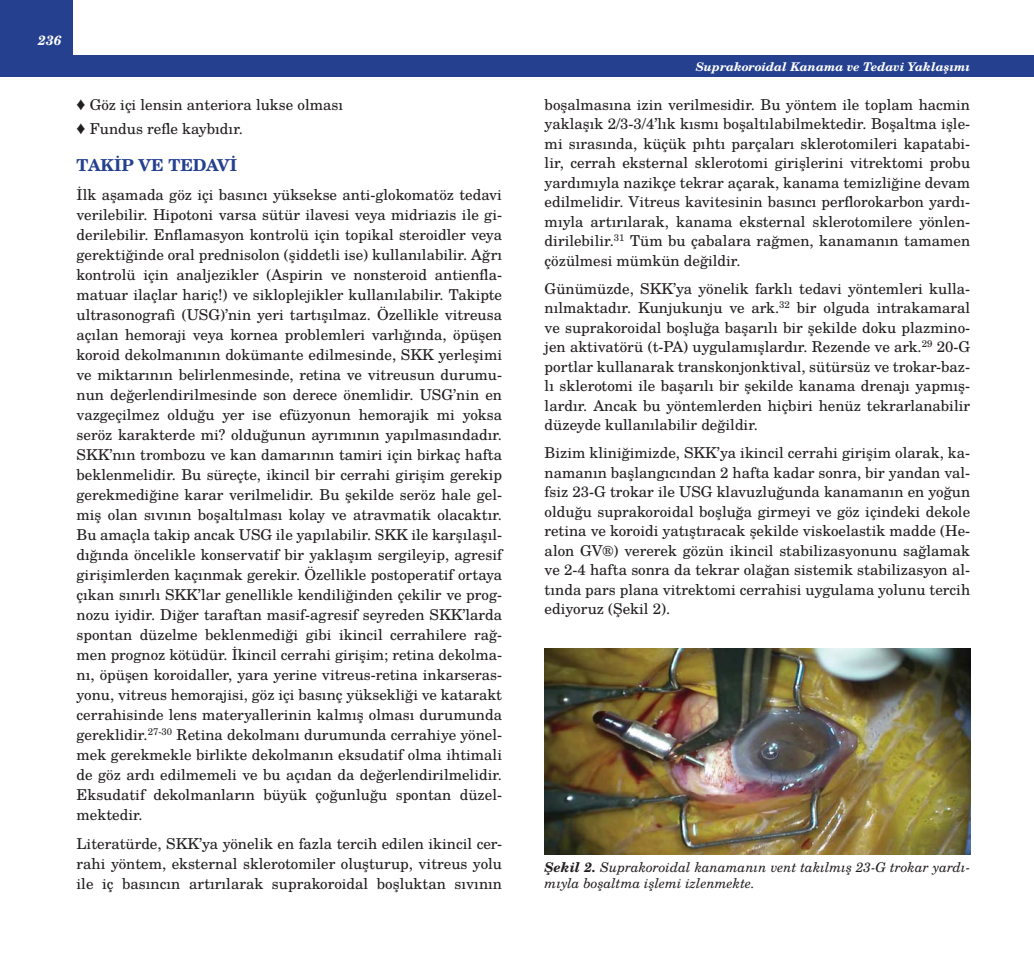
<style>
.page{position:relative;width:1034px;height:961px;background:#fff}
.page>*{position:absolute;margin:0;border:0;box-sizing:border-box;transform-origin:0 0}
.t1{font:700 16.5px "Te X Gyre Schola";color:#25408e}
.t2{font:15px/20px "Te X Gyre Schola";color:#231f20;text-align:justify}
.t3{font:italic 13.5px/16.2px "Te X Gyre Schola";color:#231f20}
.t4{font:italic 700 13.5px "Te X Gyre Schola";color:#fff}
.t5{font:italic 700 12px "Te X Gyre Schola";color:#fff}
.s1{font-weight:700}
</style>
<div class="page">
<div style="left:0;top:0;width:72px;height:77px;background:#25408e"></div>
<div style="left:0;top:55px;width:1033px;height:22px;background:#25408e"></div>
<img style="left:544px;top:648px;width:425px;height:207px">
<p class="t4" style="left:38px;top:34px;width:25px">236</p>
<p class="t2" style="left:77px;top:93px;width:268px;line-height:24.3px">♦ Göz içi lensin anteriora lukse olması ♦ Fundus refle kaybıdır.</p>
<p class="t1" style="left:77px;top:157px;width:162px">TAKİP VE TEDAVİ</p>
<p class="t2" style="left:77px;top:185px;width:427px">İlk aşamada göz içi basıncı yüksekse anti-glokomatöz tedavi verilebilir. Hipotoni varsa sütür ilavesi veya midriazis ile gi&shy;derilebilir. Enflamasyon kontrolü için topikal steroidler veya gerektiğinde oral prednisolon (şiddetli ise) kullanılabilir. Ağrı kontrolü için analjezikler (Aspirin ve nonsteroid antienfla&shy;matuar ilaçlar hariç!) ve sikloplejikler kullanılabilir. Takipte ultrasonografi (USG)’nin yeri tartışılmaz. Özellikle vitreusa açılan hemoraji veya kornea problemleri varlığında, öpüşen koroid dekolmanının dokümante edilmesinde, SKK yerleşimi ve miktarının belirlenmesinde, retina ve vitreusun durumu&shy;nun değerlendirilmesinde son derece önemlidir. USG’nin en vazgeçilmez olduğu yer ise efüzyonun hemorajik mi yoksa seröz karakterde mi? olduğunun ayrımının yapılmasındadır.<br>SKK’nın trombozu ve kan damarının tamiri için birkaç hafta beklenmelidir. Bu süreçte, ikincil bir cerrahi girişim gerekip gerekmediğine karar verilmelidir. Bu şekilde seröz hale gel&shy;miş olan sıvının boşaltılması kolay ve atravmatik olacaktır.<br>Bu amaçla takip ancak USG ile yapılabilir. SKK ile karşılaşıl&shy;dığında öncelikle konservatif bir yaklaşım sergileyip, agresif girişimlerden kaçınmak gerekir. Özellikle postoperatif ortaya çıkan sınırlı SKK’lar genellikle kendiliğinden çekilir ve prog&shy;nozu iyidir. Diğer taraftan masif-agresif seyreden SKK’larda spontan düzelme beklenmediği gibi ikincil cerrahilere rağ&shy;men prognoz kötüdür. İkincil cerrahi girişim; retina dekolma&shy;nı, öpüşen koroidaller, yara yerine vitreus-retina inkarseras&shy;yonu, vitreus hemorajisi, göz içi basınç yüksekliği ve katarakt cerrahisinde lens materyallerinin kalmış olması durumunda gereklidir.<sup>27-30</sup> Retina dekolmanı durumunda cerrahiye yönel&shy;mek gerekmekle birlikte dekolmanın eksudatif olma ihtimali de göz ardı edilmemeli ve bu açıdan da değerlendirilmelidir.<br>Eksudatif dekolmanların büyük çoğunluğu spontan düzel&shy;mektedir.</p>
<p class="t2" style="left:77px;top:834px;width:427px">Literatürde, SKK’ya yönelik en fazla tercih edilen ikincil cer&shy;rahi yöntem, eksternal sklerotomiler oluşturup, vitreus yolu ile iç basıncın artırılarak suprakoroidal boşluktan sıvının</p>
<p class="t5" style="left:695px;top:61px;width:276px">Suprakoroidal Kanama ve Tedavi Yaklaşımı</p>
<p class="t2" style="left:544px;top:96px;width:427px;line-height:19.5px">boşalmasına izin verilmesidir. Bu yöntem ile toplam hacmin yaklaşık 2/3-3/4’lık kısmı boşaltılabilmektedir. Boşaltma işle&shy;mi sırasında, küçük pıhtı parçaları sklerotomileri kapatabi&shy;lir, cerrah eksternal sklerotomi girişlerini vitrektomi probu yardımıyla nazikçe tekrar açarak, kanama temizliğine devam edilmelidir. Vitreus kavitesinin basıncı perflorokarbon yardı&shy;mıyla artırılarak, kanama eksternal sklerotomilere yönlen&shy;dirilebilir.<sup>31</sup> Tüm bu çabalara rağmen, kanamanın tamamen çözülmesi mümkün değildir.</p>
<p class="t2" style="left:544px;top:280px;width:427px;line-height:19.5px">Günümüzde, SKK’ya yönelik farklı tedavi yöntemleri kulla&shy;nılmaktadır. Kunjukunju ve ark.<sup>32</sup> bir olguda intrakamaral ve suprakoroidal boşluğa başarılı bir şekilde doku plazmino&shy;jen aktivatörü (t-PA) uygulamışlardır. Rezende ve ark.<sup>29</sup> 20-G portlar kullanarak transkonjonktival, sütürsüz ve trokar-baz&shy;lı sklerotomi ile başarılı bir şekilde kanama drenajı yapmış&shy;lardır. Ancak bu yöntemlerden hiçbiri henüz tekrarlanabilir düzeyde kullanılabilir değildir.</p>
<p class="t2" style="left:544px;top:444px;width:427px;line-height:19.5px">Bizim kliniğimizde, SKK’ya ikincil cerrahi girişim olarak, ka&shy;namanın başlangıcından 2 hafta kadar sonra, bir yandan val&shy;fsiz 23-G trokar ile USG klavuzluğunda kanamanın en yoğun olduğu suprakoroidal boşluğa girmeyi ve göz içindeki dekole retina ve koroidi yatıştıracak şekilde viskoelastik madde (He&shy;alon GV®) vererek gözün ikincil stabilizasyonunu sağlamak ve 2-4 hafta sonra da tekrar olağan sistemik stabilizasyon al&shy;tında pars plana vitrektomi cerrahisi uygulama yolunu tercih ediyoruz (Şekil 2).</p>
<p class="t3" style="left:544px;top:860px;width:427px"><span class="s1">Şekil 2.</span> Suprakoroidal kanamanın vent takılmış 23-G trokar yardı&shy;mıyla boşaltma işlemi izlenmekte.</p>
</div>
